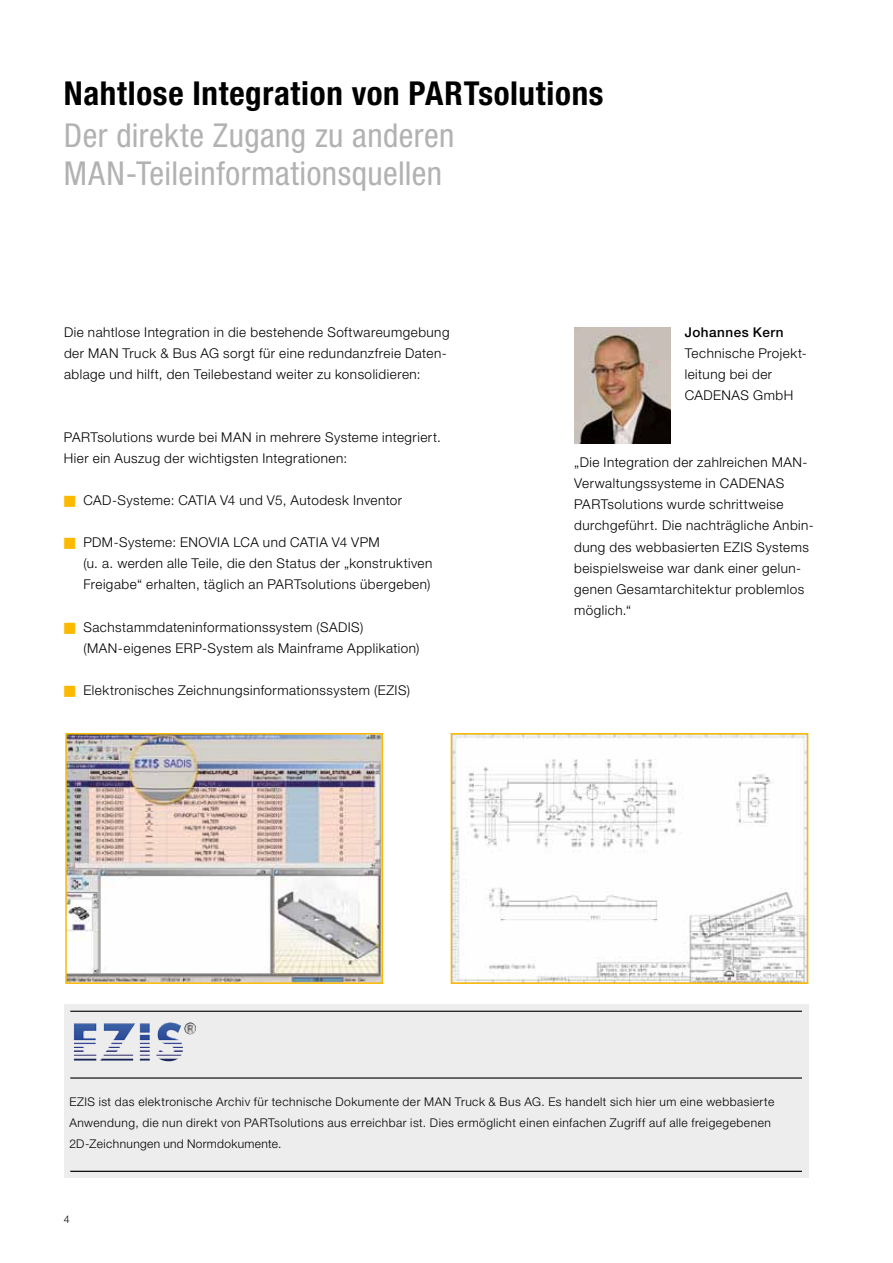
<style>
.page{position:relative;width:893px;height:1263px;background:#fff}
.page>*{position:absolute;margin:0;border:0;box-sizing:border-box;transform-origin:0 0}
.t1{font:condensed 33px/37.5px "Helvetica Neue LT Pro";letter-spacing:.015em;color:#b3b2b2}
.t2{font:700 condensed 33px "Helvetica Neue LT Pro";letter-spacing:.02em;color:#000}
.t3{font:300 13.5px/21px "Helvetica Neue LT Pro";letter-spacing:.035em;color:#000}
.t4{font:500 13.5px "Helvetica Neue LT Pro";letter-spacing:.04em;color:#000}
.t5{font:300 12px/21px "Helvetica Neue LT Pro";letter-spacing:.04em;color:#000}
.t6{font:300 10.5px "Helvetica Neue LT Pro";color:#000}
.s1{color:#fbba00}
</style>
<div class="page">
<img style="left:574px;top:327px;width:96px;height:116px">
<div style="left:64px;top:1004px;width:744px;height:174px;background:#ededed"></div>
<hr style="left:70px;top:1011px;width:732px;height:1px;background:#000">
<hr style="left:70px;top:1077px;width:732px;height:1px;background:#000">
<img style="left:157px;top:1022px;width:39px;height:18px">
<img style="left:454px;top:736px;width:351px;height:245px">
<div style="left:451px;top:733px;width:357px;height:251px;border:2px solid #fbba00"></div>
<img style="left:68px;top:736px;width:312px;height:245px">
<div style="left:65px;top:733px;width:318px;height:251px;border:2px solid #fbba00"></div>
<hr style="left:70px;top:1171px;width:732px;height:1px;background:#000">
<h1 class="t2" style="left:64px;top:75px;width:541px">Nahtlose Integration von PARTsolutions</h1>
<h1 class="t1" style="left:64px;top:117px;width:392px">Der direkte Zugang zu anderen<br>MAN-Teileinformationsquellen</h1>
<p class="t3" style="left:64px;top:321px;width:387px">Die nahtlose Integration in die bestehende Softwareumgebung der MAN Truck &amp; Bus AG sorgt für eine redundanzfreie Daten&shy;ablage und hilft, den Teilebestand weiter zu konsolidieren:</p>
<p class="t4" style="left:685px;top:324px;width:100px">Johannes Kern</p>
<p class="t3" style="left:685px;top:342px;width:124px">Technische Projekt&shy;leitung bei der<br>CADENAS GmbH</p>
<p class="t3" style="left:64px;top:426px;width:379px">PARTsolutions wurde bei MAN in mehrere Systeme integriert.<br>Hier ein Auszug der wichtigsten Integrationen:</p>
<p class="t3" style="left:64px;top:490px;width:340px"><span class="s1">■</span> CAD-Systeme: CATIA V4 und V5, Autodesk Inventor</p>
<p class="t3" style="left:83px;top:532px;width:351px;text-indent:-19px"><span class="s1">■</span> PDM-Systeme: ENOVIA LCA und CATIA V4 VPM<br>(u. a. werden alle Teile, die den Status der „konstruktiven<br>Freigabe“ erhalten, täglich an PARTsolutions übergeben)</p>
<p class="t3" style="left:83px;top:616px;width:337px;text-indent:-20px"><span class="s1">■</span> Sachstammdateninformationssystem (SADIS) (MAN-eigenes ERP-System als Mainframe Applikation)</p>
<p class="t3" style="left:64px;top:679px;width:348px"><span class="s1">■</span> Elektronisches Zeichnungsinformationssystem (EZIS)</p>
<p class="t3" style="left:574px;top:452px;width:241px">„Die Integration der zahlreichen MAN-Verwaltungssysteme in CADENAS PARTsolutions wurde schrittweise durchgeführt. Die nachträgliche Anbin&shy;dung des webbasierten EZIS Systems beispielsweise war dank einer gelun&shy;genen Gesamtarchitektur problemlos möglich.“</p>
<p class="t5" style="left:69px;top:1091px;width:706px">EZIS ist das elektronische Archiv für technische Dokumente der MAN Truck &amp; Bus AG. Es handelt sich hier um eine webbasierte<br>Anwendung, die nun direkt von PARTsolutions aus erreichbar ist. Dies ermöglicht einen einfachen Zugriff auf alle freigegebenen<br>2D-Zeichnungen und Normdokumente.</p>
<p class="t6" style="left:64px;top:1213px;width:7px">4</p>
</div>
